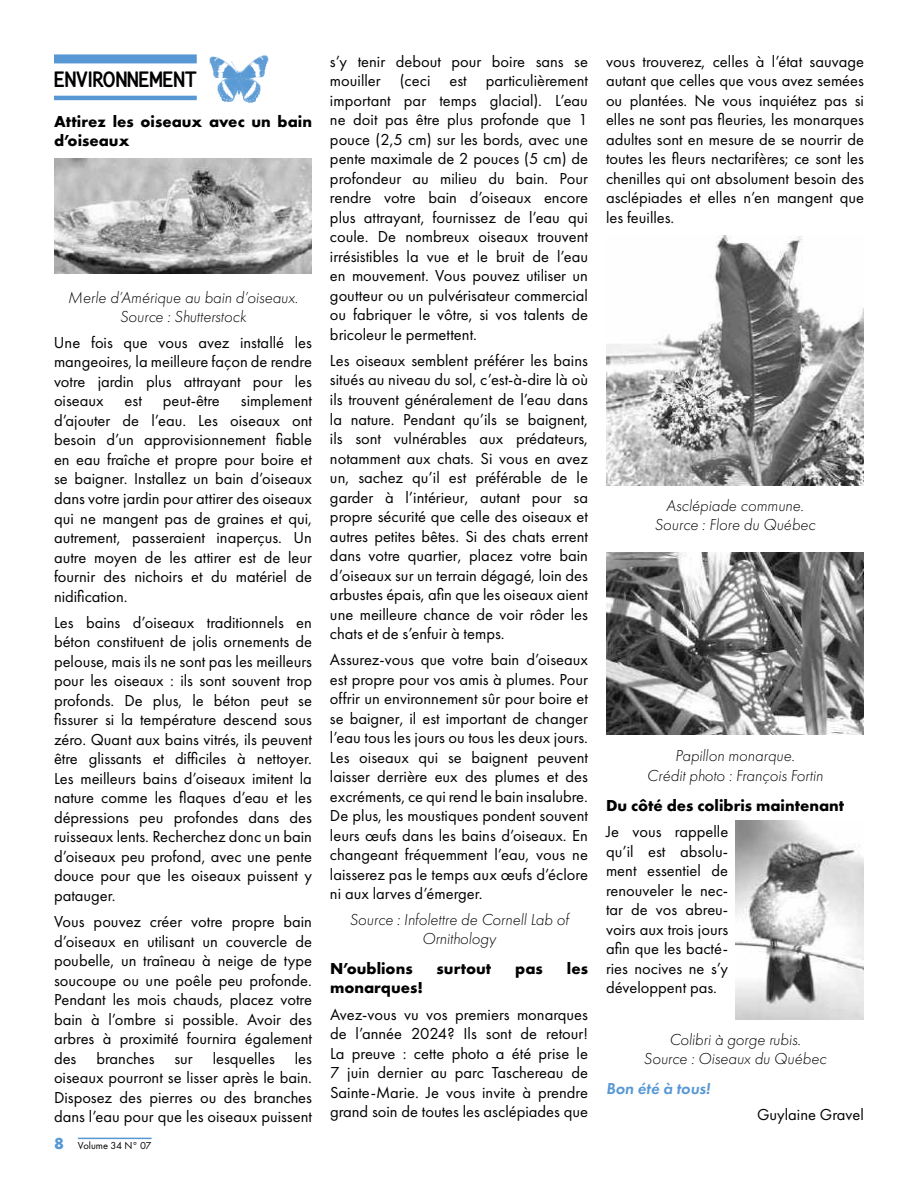
<style>
.page{position:relative;width:918px;height:1188px;background:#fff}
.page>*{position:absolute;margin:0;border:0;box-sizing:border-box;transform-origin:0 0}
.t1{font:700 18px "Bondan";color:#000}
.t2{font:16.5px/19.5px "Futura PT";color:#000;text-align:justify}
.t3{font:italic 300 16.5px/18.8px "Futura PT";color:#000;text-align:center}
.t4{font:700 16.5px/19.5px "Futura PT";color:#000}
.t5{font:italic 600 16.5px "Futura PT";color:#5798d4}
.t6{font:700 16.5px "Futura PT";color:#5798d4}
.t7{font:10.5px "Futura PT";color:#000}
</style>
<div class="page">
<hr style="left:78px;top:1138px;width:74px;height:1px;background:#5798d4">
<hr style="left:54px;top:96px;width:143px;height:4px;background:#5798d4">
<div style="left:54px;top:54px;width:143px;height:9px;background:#5798d4"></div>
<img style="left:209px;top:55px;width:60px;height:48px">
<img style="left:54px;top:159px;width:258px;height:114px">
<img style="left:606px;top:235px;width:258px;height:251px">
<img style="left:606px;top:553px;width:258px;height:181px">
<img style="left:735px;top:821px;width:129px;height:199px">
<p class="t1" style="left:54px;top:71px;width:144px">ENVIRONNEMENT</p>
<p class="t4" style="left:54px;top:111px;width:260px">Attirez les oiseaux avec un bain d’oiseaux</p>
<p class="t3" style="left:68px;top:288px;width:232px">Merle d’Amérique au bain d’oiseaux.<br>Source : Shutterstock</p>
<p class="t2" style="left:54px;top:333px;width:260px">Une fois que vous avez installé les mangeoires, la meilleure façon de rendre votre jardin plus attrayant pour les oiseaux</p>
<p class="t2" style="left:54px;top:391px;width:260px;text-indent:187px">simplement d’ajouter de l’eau. Les oiseaux ont besoin d’un approvisionnement fiable en eau fraîche et propre pour boire et se baigner. Installez un bain d’oiseaux dans votre jardin pour attirer des oiseaux qui ne mangent pas de graines et qui, autrement, passeraient inaperçus. Un autre moyen de les attirer est de leur fournir des nichoirs et du matériel de nidification.</p>
<p class="t2" style="left:54px;top:612px;width:260px;text-align:left">Les bains d’oiseaux traditionnels en béton constituent de jolis ornements de pelouse, mais ils ne sont pas les meilleurs pour les oiseaux : ils sont souvent trop profonds. De plus, le béton peut se fissurer si la température descend sous zéro. Quant aux bains vitrés, ils peuvent être glissants et difficiles à nettoyer.<br>Les meilleurs bains d’oiseaux imitent la nature comme les flaques d’eau et les dépressions peu profondes dans des ruisseaux lents. Recherchez donc un bain d’oiseaux peu profond, avec une pente douce pour que les oiseaux puissent y patauger.</p>
<p class="t2" style="left:54px;top:912px;width:260px;text-align:left">Vous pouvez créer votre propre bain d’oiseaux en utilisant un couvercle de poubelle, un traîneau à neige de type soucoupe ou une poêle peu profonde.<br>Pendant les mois chauds, placez votre bain à l’ombre si possible. Avoir des arbres à proximité fournira également des branches sur lesquelles les oiseaux pourront se lisser après le bain.<br>Disposez des pierres ou des branches dans l’eau pour que les oiseaux puissent</p>
<p class="t2" style="left:125px;top:391px;width:19px">est</p>
<p class="t2" style="left:163px;top:391px;width:59px">peut-être</p>
<p class="t6" style="left:54px;top:1133px;width:11px">8</p>
<p class="t7" style="left:78px;top:1139px;width:75px">Volume 34 N° 07</p>
<p class="t2" style="left:330px;top:51px;width:260px">s’y tenir debout pour boire sans se mouiller (ceci est particulièrement important par temps glacial). L’eau ne doit pas être plus profonde que 1 pouce (2,5 cm) sur les bords, avec une pente maximale de 2 pouces (5 cm) de profondeur au milieu du bain. Pour rendre votre bain d’oiseaux encore plus attrayant, fournissez de l’eau qui coule. De nombreux oiseaux trouvent irrésistibles la vue et le bruit de l’eau en mouvement. Vous pouvez utiliser un goutteur ou un pulvérisateur commercial ou fabriquer le vôtre, si vos talents de bricoleur le permettent.</p>
<p class="t2" style="left:330px;top:351px;width:260px">Les oiseaux semblent préférer les bains situés au niveau du sol, c’est-à-dire là où ils trouvent généralement de l’eau dans la nature. Pendant qu’ils se baignent, ils sont vulnérables aux prédateurs, notamment aux chats. Si vous en avez un, sachez qu’il est préférable de le garder à l’intérieur, autant pour sa propre sécurité que celle des oiseaux et autres petites bêtes. Si des chats errent dans votre quartier, placez votre bain d’oiseaux sur un terrain dégagé, loin des arbustes épais, afin que les oiseaux aient une meilleure chance de voir rôder les chats et de s’enfuir à temps.</p>
<p class="t2" style="left:330px;top:650px;width:260px;text-align:left">Assurez-vous que votre bain d’oiseaux est propre pour vos amis à plumes. Pour offrir un environnement sûr pour boire et se baigner, il est important de changer l’eau tous les jours ou tous les deux jours.<br>Les oiseaux qui se baignent peuvent laisser derrière eux des plumes et des excréments, ce qui rend le bain insalubre.<br>De plus, les moustiques pondent souvent leurs œufs dans les bains d’oiseaux. En changeant fréquemment l’eau, vous ne laisserez pas le temps aux œufs d’éclore ni aux larves d’émerger.</p>
<p class="t3" style="left:349px;top:910px;width:221px">Source : Infolettre de Cornell Lab of<br>Ornithology</p>
<p class="t4" style="left:330px;top:958px;width:84px">N’oublions</p>
<p class="t4" style="left:437px;top:958px;width:56px">surtout</p>
<p class="t4" style="left:515px;top:958px;width:29px">pas</p>
<p class="t4" style="left:567px;top:958px;width:23px">les</p>
<p class="t4" style="left:330px;top:978px;width:95px">monarques!</p>
<p class="t2" style="left:330px;top:1004px;width:260px">Avez-vous vu vos premiers monarques de l’année 2024? Ils sont de retour!<br>La preuve : cette photo a été prise le 7 juin dernier au parc Taschereau de Sainte-Marie. Je vous invite à prendre grand soin de toutes les asclépiades que</p>
<p class="t2" style="left:606px;top:51px;width:260px">vous trouverez, celles à l’état sauvage autant que celles que vous avez semées ou plantées. Ne vous inquiétez pas si elles ne sont pas fleuries, les monarques adultes sont en mesure de se nourrir de toutes les fleurs nectarifères; ce sont les chenilles qui ont absolument besoin des asclépiades et elles n’en mangent que les feuilles.</p>
<p class="t3" style="left:654px;top:496px;width:163px">Asclépiade commune.<br>Source : Flore du Québec</p>
<p class="t3" style="left:647px;top:746px;width:178px;line-height:19.5px">Papillon monarque.<br>Crédit photo : François Fortin</p>
<p class="t4" style="left:606px;top:795px;width:240px">Du côté des colibris maintenant</p>
<p class="t2" style="left:606px;top:822px;width:124px">Je vous rappelle qu’il est absolu&shy;ment essentiel de renouveler le nec&shy;tar de vos abreu&shy;voirs aux trois jours afin que les bacté&shy;ries nocives ne s’y développent pas.</p>
<p class="t3" style="left:644px;top:1030px;width:184px">Colibri à gorge rubis.<br>Source : Oiseaux du Québec</p>
<p class="t5" style="left:606px;top:1078px;width:106px">Bon été à tous!</p>
<p class="t2" style="left:757px;top:1105px;width:108px">Guylaine Gravel</p>
</div>
